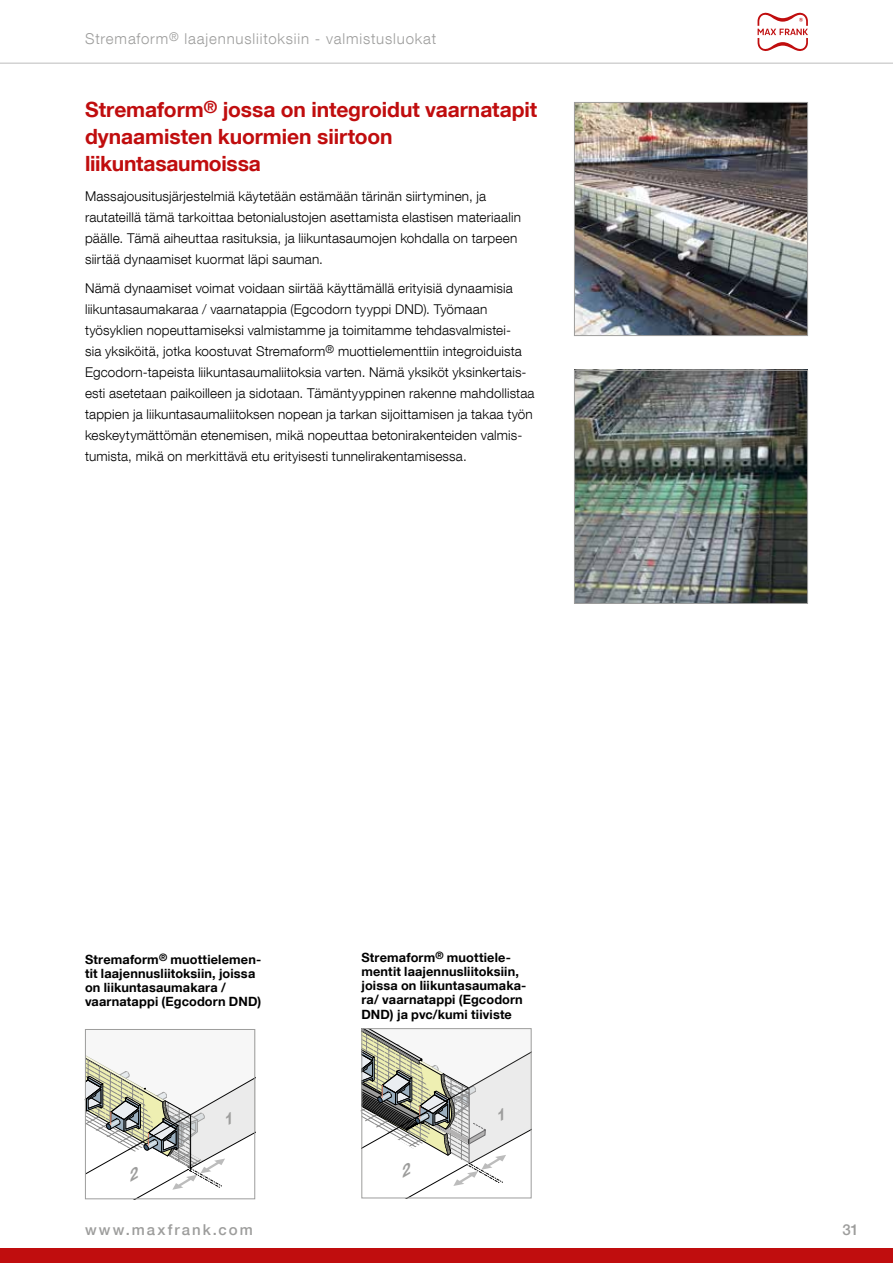
<style>
.page{position:relative;width:893px;height:1263px;background:#fff}
.page>*{position:absolute;margin:0;border:0;box-sizing:border-box;transform-origin:0 0}
.t1{font:700 21px/27px "Helvetica Neue LT Com";letter-spacing:-.005em;color:#c00d0e}
.t2{font:300 15px "Helvetica Neue LT Com";letter-spacing:.055em;color:#9d9d9c}
.t3{font:500 15px "Helvetica Neue LT Com";letter-spacing:.13em;color:#9d9d9c}
.t4{font:300 13.5px/21px "Helvetica Neue LT Com";letter-spacing:.01em;color:#000}
.t5{font:700 12.75px/14.2px "Helvetica Neue LT Com";letter-spacing:.01em;color:#000}
</style>
<div class="page">
<img style="left:576px;top:372px;width:230px;height:230px">
<div style="left:574px;top:370px;width:234px;height:234px;border:1px solid #9d9d9c"></div>
<img style="left:576px;top:104px;width:230px;height:230px">
<div style="left:574px;top:102px;width:234px;height:234px;border:1px solid #9d9d9c"></div>
<div style="left:0;top:1248px;width:893px;height:15px;background:#c00d0e"></div>
<svg style="left:757px;top:13px;width:51px;height:38px"></svg>
<hr style="left:0;top:63px;width:893px;height:1px;background:#bcbcbc">
<svg style="left:84px;top:1029px;width:171px;height:170px"></svg>
<svg style="left:360px;top:1028px;width:171px;height:170px"></svg>
<p class="t2" style="left:85px;top:29px;width:353px">Stremaform<sup>®</sup> laajennusliitoksiin - valmistusluokat</p>
<h1 class="t1" style="left:85px;top:95px;width:454px">Stremaform<sup>®</sup> jossa on integroidut vaarnatapit dynaamisten kuormien siirtoon liikuntasaumoissa</h1>
<p class="t4" style="left:85px;top:185px;width:437px">Massajousitusjärjestelmiä käytetään estämään tärinän siirtyminen, ja rautateillä tämä tarkoittaa betonialustojen asettamista elastisen materiaalin päälle. Tämä aiheuttaa rasituksia, ja liikuntasaumojen kohdalla on tarpeen siirtää dynaamiset kuormat läpi sauman.</p>
<p class="t4" style="left:85px;top:277px;width:451px">Nämä dynaamiset voimat voidaan siirtää käyttämällä erityisiä dynaamisia liikuntasaumakaraa / vaarnatappia (Egcodorn tyyppi DND). Työmaan työsyklien nopeuttamiseksi valmistamme ja toimitamme tehdasvalmistei-<br>sia yksiköitä, jotka koostuvat Stremaform<sup>®</sup> muottielementtiin integroiduista Egcodorn-tapeista liikuntasaumaliitoksia varten. Nämä yksiköt yksinkertais&shy;esti asetetaan paikoilleen ja sidotaan. Tämäntyyppinen rakenne mahdollistaa tappien ja liikuntasaumaliitoksen nopean ja tarkan sijoittamisen ja takaa työn keskeytymättömän etenemisen, mikä nopeuttaa betonirakenteiden valmis&shy;tumista, mikä on merkittävä etu erityisesti tunnelirakentamisessa.</p>
<p class="t5" style="left:85px;top:951px;width:178px">Stremaform<sup>®</sup> muottielemen&shy;tit laajennusliitoksiin, joissa on liikuntasaumakara / vaarnatappi (Egcodorn DND)</p>
<p class="t5" style="left:361px;top:950px;width:166px">Stremaform<sup>®</sup> muottiele&shy;mentit laajennusliitoksiin, joissa on liikuntasaumaka&shy;ra/ vaarnatappi (Egcodorn<br>DND) ja pvc/kumi tiiviste</p>
<p class="t3" style="left:85px;top:1221px;width:169px">www.maxfrank.com</p>
<p class="t3" style="left:842px;top:1221px;width:18px">31</p>
</div>
